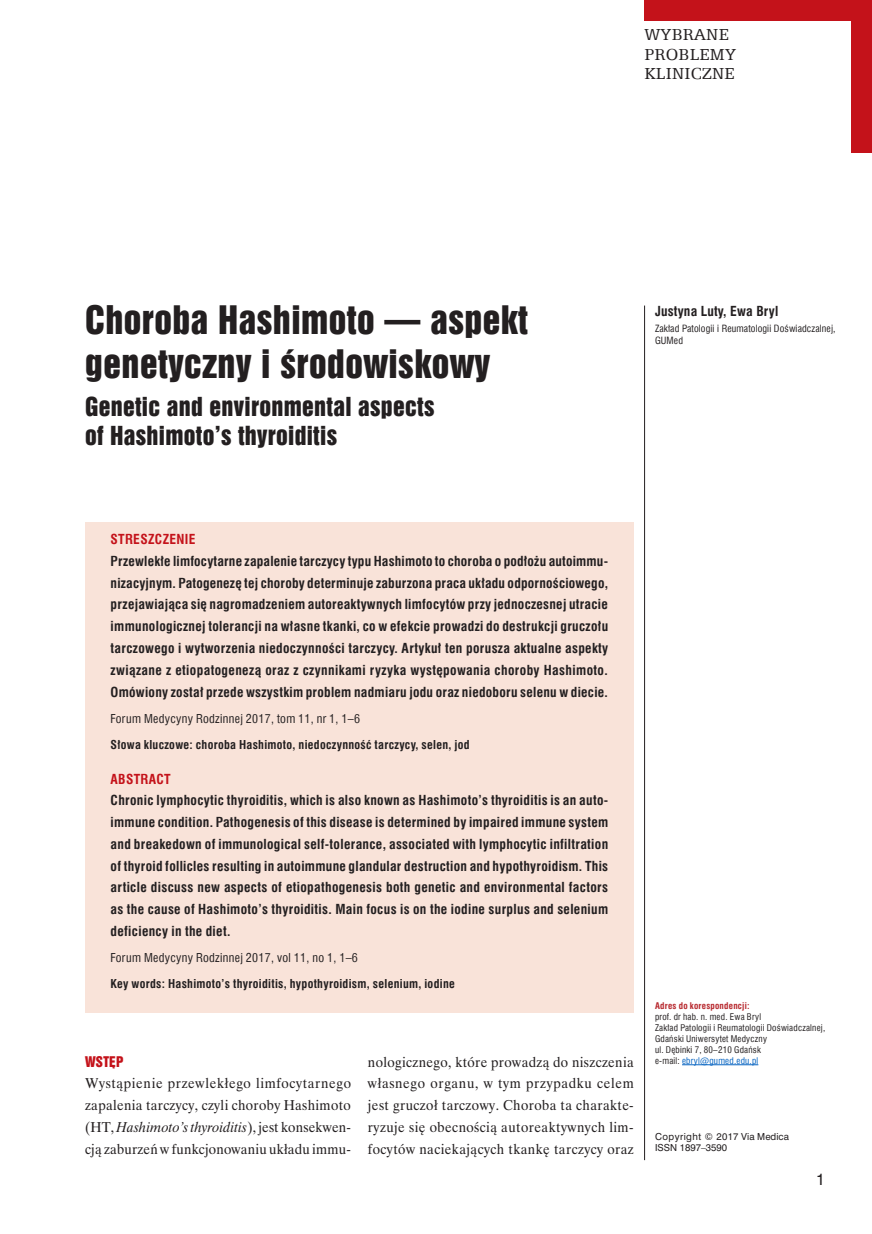
<style>
.page{position:relative;width:872px;height:1234px;background:#fff}
.page>*{position:absolute;margin:0;border:0;box-sizing:border-box;transform-origin:0 0}
._01_-_Tytuł{font:36px/44px "Swis 921 EU";letter-spacing:.015em;color:#231f20}
._02_-_tytuł_anglo{font:24px/29.2px "Swis 921 EU";letter-spacing:.01em;color:#231f20}
.t1{font:18px/19.5px "Egyptian 505 EU";letter-spacing:.015em;color:#231f20}
.t2{font:15px "Swis 721 PL";color:#231f20}
._070_-_Tekst_-_pierw{font:14.25px/21.8px "Time Ibis EE";letter-spacing:.03em;color:#231f20;text-align:justify;scale:.95 1}
._032_-_Streszczenie{font:700 13.5px/21.8px "Swis 721 Cn EU";letter-spacing:.02em;color:#231f20;text-align:justify}
._033_-_Streszczenie{font:700 13.5px/21.8px "Swis 721 Cn EU";letter-spacing:.025em;color:#231f20;text-align:justify}
._031_-_Streszczenie{font:700 13.5px "Swis 721 Cn EU";letter-spacing:.025em;color:#c4121a}
._041_-_Autorzy{font:700 13.5px "Swis 721 Cn EU";letter-spacing:.015em;color:#231f20}
._081_-_Śródtytuł_1{font:13.5px "Swis 921 EU";letter-spacing:.025em;color:#c4121a}
._034_-_Słowa_kluczow{font:700 12px "Swis 721 Cn EU";letter-spacing:.025em;color:#231f20}
._034_-_adres_bibl_po{font:12px "Swis 721 Cn EU";letter-spacing:.025em;color:#231f20}
._042_-_Kliniki{font:9.75px/11.9px "Swis 721 Cn EU";letter-spacing:.01em;color:#231f20}
._052_-_Adres_kor__te{font:9px/11.1px "Swis 721 Cn EU";letter-spacing:.025em;color:#231f20}
.t3{font:9px/10.8px "Swis 721 PL";color:#231f20}
._052_-_Adres_kor__te-2{font:9px "Swis 721 Cn EU";letter-spacing:.025em;color:#0563c1}
._051_-_Adres_kor__śr{font:700 9px "Swis 721 Cn EU";letter-spacing:.025em;color:#b7282e}
.s1{font-style:italic}
.s2{color:#231f20}
</style>
<div class="page">
<hr style="left:644px;top:305px;width:1px;height:854px;background:#231f20">
<div style="left:644px;top:0;width:228px;height:21px;background:#c4121a"></div>
<div style="left:850px;top:0;width:22px;height:153px;background:#c4121a"></div>
<div style="left:85px;top:522px;width:549px;height:490px;background:#f9e3d9"></div>
<hr style="left:682px;top:1064px;width:76px;height:1px;background:#0563c1">
<h3 class="t1" style="left:644px;top:24px;width:93px">WYBRANE<br>PROBLEMY<br>KLINICZNE</h3>
<p class="_01_-_Tytuł" style="left:85px;top:299px;width:444px">Choroba Hashimoto — aspekt genetyczny i środowiskowy</p>
<p class="_02_-_tytuł_anglo" style="left:85px;top:393px;width:351px">Genetic and environmental aspects of Hashimoto’s thyroiditis</p>
<p class="_041_-_Autorzy" style="left:655px;top:302px;width:125px">Justyna Luty, Ewa Bryl</p>
<p class="_042_-_Kliniki" style="left:655px;top:322px;width:182px">Zakład Patologii i Reumatologii Doświadczalnej,<br>GUMed</p>
<p class="_031_-_Streszczenie" style="left:111px;top:531px;width:86px">STRESZCZENIE</p>
<p class="_032_-_Streszczenie" style="left:111px;top:550px;width:499px">Przewlekłe limfocytarne zapalenie tarczycy typu Hashimoto to choroba o podłożu autoimmu&shy;nizacyjnym. Patogenezę tej choroby determinuje zaburzona praca układu odpornościowego, przejawiająca się nagromadzeniem autoreaktywnych limfocytów przy jednoczesnej utracie immunologicznej tolerancji na własne tkanki, co w efekcie prowadzi do destrukcji gruczołu tarczowego i wytworzenia niedoczynności tarczycy. Artykuł ten porusza aktualne aspekty związane z etiopatogenezą oraz z czynnikami ryzyka występowania choroby Hashimoto.<br>Omówiony został przede wszystkim problem nadmiaru jodu oraz niedoboru selenu w diecie.</p>
<p class="_034_-_adres_bibl_po" style="left:111px;top:710px;width:251px">Forum Medycyny Rodzinnej 2017, tom 11, nr 1, 1–6</p>
<p class="_034_-_Słowa_kluczow" style="left:111px;top:736px;width:360px">Słowa kluczowe: choroba Hashimoto, niedoczynność tarczycy, selen, jod</p>
<p class="_031_-_Streszczenie" style="left:111px;top:770px;width:62px">ABSTRACT</p>
<p class="_033_-_Streszczenie" style="left:111px;top:790px;width:499px">Chronic lymphocytic thyroiditis, which is also known as Hashimoto’s thyroiditis is an auto&shy;immune condition. Pathogenesis of this disease is determined by impaired immune system and breakedown of immunological self-tolerance, associated with lymphocytic infiltration of thyroid follicles resulting in autoimmune glandular destruction and hypothyroidism. This article discuss new aspects of etiopathogenesis both genetic and environmental factors as the cause of Hashimoto’s thyroiditis. Main focus is on the iodine surplus and selenium deficiency in the diet.</p>
<p class="_034_-_adres_bibl_po" style="left:111px;top:949px;width:249px">Forum Medycyny Rodzinnej 2017, vol 11, no 1, 1–6</p>
<p class="_034_-_Słowa_kluczow" style="left:111px;top:976px;width:346px">Key words: Hashimoto’s thyroiditis, hypothyroidism, selenium, iodine</p>
<p class="_081_-_Śródtytuł_1" style="left:85px;top:1052px;width:40px">WSTĘP</p>
<p class="_070_-_Tekst_-_pierw" style="left:85px;top:1072px;width:281px">Wystąpienie przewlekłego limfocytarnego zapalenia tarczycy, czyli choroby Hashimoto (HT, <span class="s1">Hashimoto’s thyroiditis</span>), jest konsekwen&shy;cją zaburzeń w funkcjonowaniu układu immu-</p>
<p class="_070_-_Tekst_-_pierw" style="left:368px;top:1050px;width:281px">nologicznego, które prowadzą do niszczenia własnego organu, w tym przypadku celem jest gruczoł tarczowy. Choroba ta charakte&shy;ryzuje się obecnością autoreaktywnych lim&shy;focytów naciekających tkankę tarczycy oraz</p>
<p class="_051_-_Adres_kor__śr" style="left:655px;top:999px;width:96px">Adres do korespondencji:</p>
<p class="_052_-_Adres_kor__te" style="left:655px;top:1010px;width:108px">prof. dr hab. n. med. Ewa Bryl</p>
<p class="_052_-_Adres_kor__te" style="left:655px;top:1021px;width:172px">Zakład Patologii i Reumatologii Doświadczalnej,<br>Gdański Uniwersytet Medyczny</p>
<p class="_052_-_Adres_kor__te" style="left:655px;top:1044px;width:107px">ul. Dębinki 7, 80–210 Gdańsk</p>
<p class="_052_-_Adres_kor__te-2" style="left:655px;top:1054px;width:105px"><span class="s2">e-mail:</span> ebryl@gumed.edu.pl</p>
<p class="t3" style="left:655px;top:1130px;width:135px">Copyright © 2017 Via Medica<br>ISSN 1897–3590</p>
<p class="t2" style="left:816px;top:1169px;width:10px">1</p>
</div>
